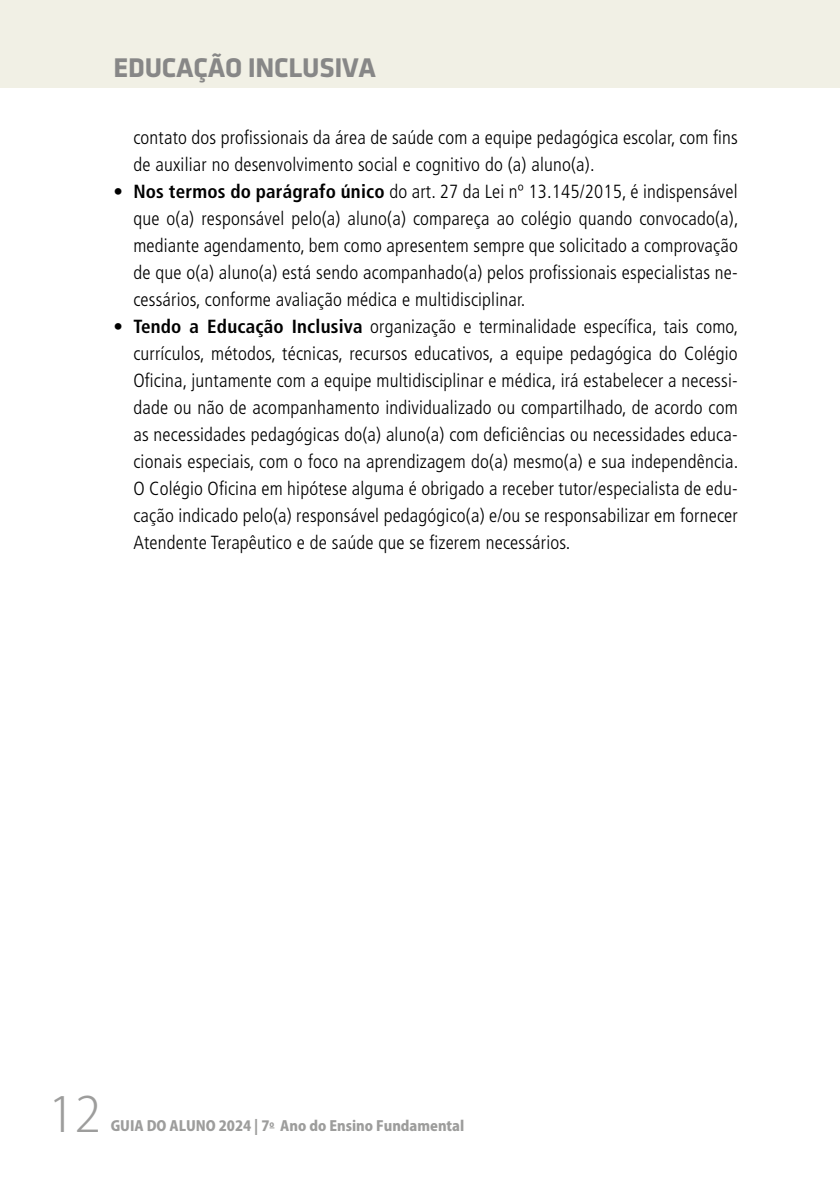
<style>
.page{position:relative;width:840px;height:1191px;background:#fff}
.page>*{position:absolute;margin:0;border:0;box-sizing:border-box;transform-origin:0 0}
.t1{font:300 48px "Koz Go Pro";color:#9d9d9c}
.t2{font:700 28px "Klavika";letter-spacing:-.01em;color:#878787}
.t3{font:300 condensed 19px/27px "Frutiger";letter-spacing:.01em;color:#000;text-align:justify}
.t4{font:800 14px "Koz Go Pro";color:#9d9d9c}
.s1{font-weight:700}
</style>
<div class="page">
<div style="left:0;top:0;width:839px;height:88px;background:#f1f0e5"></div>
<hr style="left:839px;top:0;width:1px;height:88px;background:#f1f0e5">
<h2 class="t2" style="left:113px;top:52px;width:264px">EDUCAÇÃO INCLUSIVA</h2>
<p class="t3" style="left:133px;top:124px;width:605px">contato dos profissionais da área de saúde com a equipe pedagógica escolar, com fins de auxiliar no desenvolvimento social e cognitivo do (a) aluno(a).</p>
<p class="t3" style="left:133px;top:178px;width:606px;text-indent:-20px">• <span class="s1">Nos termos do parágrafo único</span> do art. 27 da Lei nº 13.145/2015, é indispensável que o(a) responsável pelo(a) aluno(a) compareça ao colégio quando convocado(a), mediante agendamento, bem como apresentem sempre que solicitado a comprovação de que o(a) aluno(a) está sendo acompanhado(a) pelos profissionais especialistas ne&shy;cessários, conforme avaliação médica e multidisciplinar.</p>
<p class="t3" style="left:133px;top:313px;width:606px;text-indent:-20px">• <span class="s1">Tendo a Educação Inclusiva</span> organização e terminalidade específica, tais como, currículos, métodos, técnicas, recursos educativos, a equipe pedagógica do Colégio Oficina, juntamente com a equipe multidisciplinar e médica, irá estabelecer a necessi&shy;dade ou não de acompanhamento individualizado ou compartilhado, de acordo com as necessidades pedagógicas do(a) aluno(a) com deficiências ou necessidades educa&shy;cionais especiais, com o foco na aprendizagem do(a) mesmo(a) e sua independência.<br>O Colégio Oficina em hipótese alguma é obrigado a receber tutor/especialista de edu&shy;cação indicado pelo(a) responsável pedagógico(a) e/ou se responsabilizar em fornecer Atendente Terapêutico e de saúde que se fizerem necessários.</p>
<h1 class="t1" style="left:49px;top:1083px;width:54px">12</h1>
<p class="t4" style="left:111px;top:1117px;width:355px">GUIA DO ALUNO 2024 | 7<sup>o</sup> Ano do Ensino Fundamental</p>
</div>
